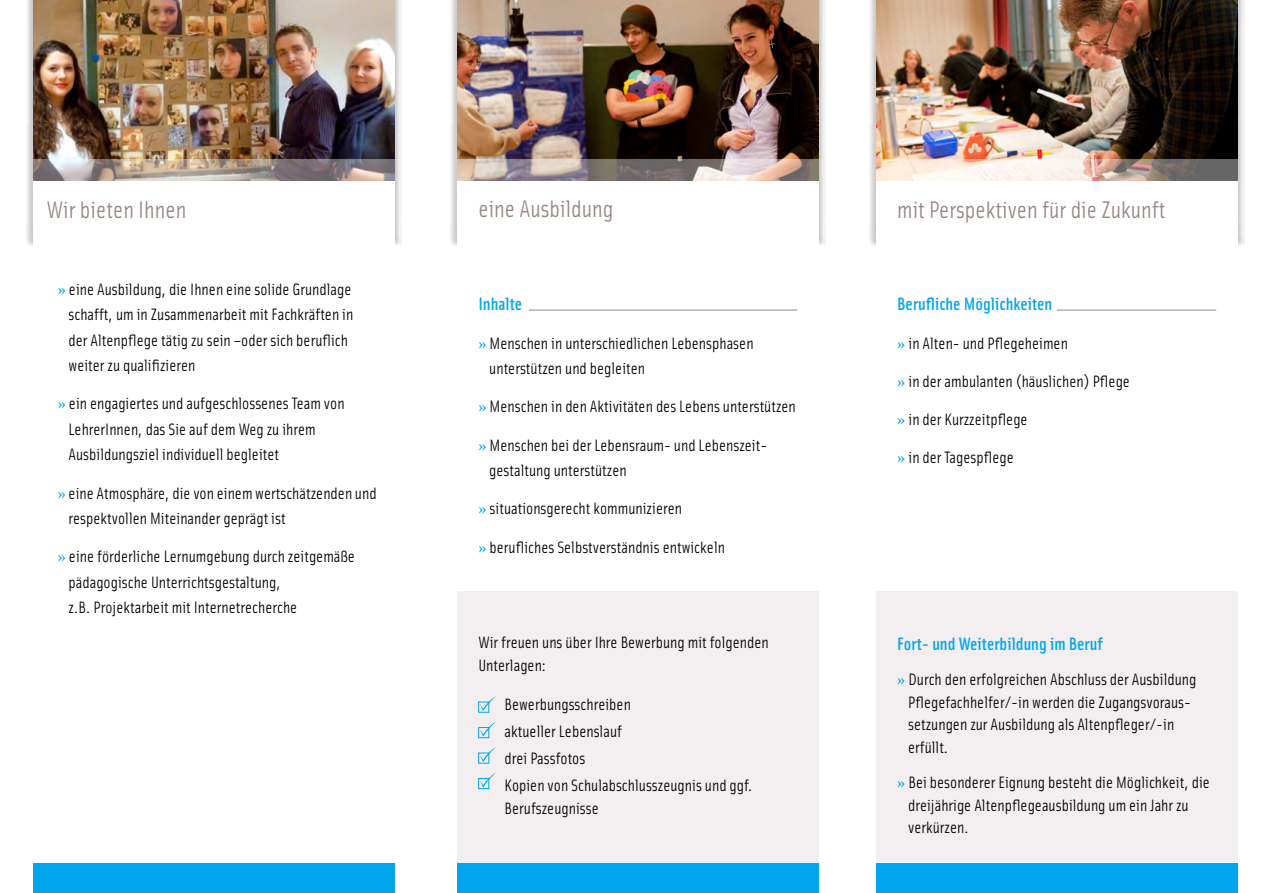
<style>
.page{position:relative;width:1263px;height:893px;background:#fff}
.page>*{position:absolute;margin:0;border:0;box-sizing:border-box;transform-origin:0 0}
.t1{font:24px "Solex";color:#978683}
.t2{font:18px "Solex Medium Lining";color:#00a6eb}
.t3{font:16.5px/25.5px "Solex";color:#000}
.s1{font-family:"Tinos";color:#00a6eb}
</style>
<div class="page">
<div style="left:457px;top:591px;width:362px;height:302px;background:#f3eef0"></div>
<div style="left:478px;top:702px;width:11px;height:10px;border:1px solid #00a6eb"></div>
<svg style="left:480px;top:696px;width:16px;height:15px"></svg>
<div style="left:478px;top:727px;width:11px;height:11px;border:1px solid #00a6eb"></div>
<svg style="left:480px;top:722px;width:16px;height:15px"></svg>
<div style="left:478px;top:753px;width:11px;height:10px;border:1px solid #00a6eb"></div>
<svg style="left:480px;top:747px;width:16px;height:15px"></svg>
<div style="left:478px;top:778px;width:11px;height:11px;border:1px solid #00a6eb"></div>
<svg style="left:480px;top:772px;width:16px;height:16px"></svg>
<div style="left:456px;top:0;width:370px;height:248px;background:#a39e9e;opacity:.56"></div>
<div style="left:457px;top:0;width:362px;height:241px;background:#fff"></div>
<img style="left:457px;top:0;width:362px;height:159px">
<svg style="left:457px;top:159px;width:362px;height:22px;background:#a99d98"></svg>
<div style="left:457px;top:240px;width:362px;height:30px;background:#fff"></div>
<div style="left:875px;top:0;width:370px;height:248px;background:#a39e9e;opacity:.56"></div>
<div style="left:876px;top:0;width:361px;height:241px;background:#fff"></div>
<img style="left:876px;top:0;width:361px;height:159px">
<svg style="left:876px;top:159px;width:361px;height:22px"></svg>
<div style="left:876px;top:240px;width:361px;height:30px;background:#fff"></div>
<div style="left:32px;top:0;width:370px;height:248px;background:#a39e9e;opacity:.56"></div>
<div style="left:33px;top:0;width:362px;height:241px;background:#fff"></div>
<img style="left:33px;top:0;width:362px;height:159px">
<img style="left:33px;top:159px;width:362px;height:22px">
<div style="left:876px;top:591px;width:361px;height:271px;background:#f3eef0"></div>
<div style="left:33px;top:863px;width:362px;height:30px;background:#00a6eb"></div>
<div style="left:457px;top:863px;width:362px;height:30px;background:#00a6eb"></div>
<div style="left:876px;top:863px;width:361px;height:30px;background:#00a6eb"></div>
<div style="left:33px;top:240px;width:362px;height:30px;background:#fff"></div>
<hr style="left:529px;top:310px;width:268px;height:1px;background:#978683">
<hr style="left:1057px;top:310px;width:159px;height:1px;background:#978683">
<h1 class="t1" style="left:47px;top:194px;width:141px">Wir bieten Ihnen</h1>
<h1 class="t1" style="left:478px;top:194px;width:136px">eine Ausbildung</h1>
<h1 class="t1" style="left:897px;top:194px;width:270px">mit Perspektiven für die Zukunft</h1>
<p class="t3" style="left:69px;top:276px;width:286px;text-indent:-11px"><span class="s1">»</span> eine Ausbildung, die Ihnen eine solide Grundlage schafft, um in Zusammenarbeit mit Fachkräften in der Altenpflege tätig zu sein –oder sich beruflich weiter zu qualifizieren</p>
<p class="t3" style="left:69px;top:390px;width:278px;text-indent:-11px"><span class="s1">»</span> ein engagiertes und aufgeschlossenes Team von<br>LehrerInnen, das Sie auf dem Weg zu ihrem<br>Ausbildungsziel individuell begleitet</p>
<p class="t3" style="left:69px;top:480px;width:310px;text-indent:-11px"><span class="s1">»</span> eine Atmosphäre, die von einem wertschätzenden und respektvollen Miteinander geprägt ist</p>
<p class="t3" style="left:69px;top:543px;width:288px;text-indent:-11px"><span class="s1">»</span> eine förderliche Lernumgebung durch zeitgemäße pädagogische Unterrichtsgestaltung,<br>z.B. Projektarbeit mit Internetrecherche</p>
<p class="t2" style="left:478px;top:292px;width:45px">Inhalte</p>
<p class="t3" style="left:489px;top:329px;width:266px;text-indent:-11px"><span class="s1">»</span> Menschen in unterschiedlichen Lebensphasen unterstützen und begleiten</p>
<p class="t3" style="left:478px;top:393px;width:319px"><span class="s1">»</span> Menschen in den Aktivitäten des Lebens unterstützen</p>
<p class="t3" style="left:489px;top:431px;width:280px;text-indent:-11px"><span class="s1">»</span> Menschen bei der Lebensraum- und Lebenszeit&shy;gestaltung unterstützen</p>
<p class="t3" style="left:478px;top:495px;width:205px"><span class="s1">»</span> situationsgerecht kommunizieren</p>
<p class="t3" style="left:478px;top:534px;width:248px"><span class="s1">»</span> berufliches Selbstverständnis entwickeln</p>
<p class="t3" style="left:478px;top:630px;width:292px;line-height:22.5px">Wir freuen uns über Ihre Bewerbung mit folgenden<br>Unterlagen:</p>
<p class="t3" style="left:505px;top:690px;width:249px;line-height:27px">Bewerbungsschreiben<br>aktueller Lebenslauf<br>drei Passfotos<br>Kopien von Schulabschlusszeugnis und ggf.</p>
<p class="t3" style="left:505px;top:795px;width:96px">Berufszeugnisse</p>
<p class="t2" style="left:897px;top:292px;width:157px">Berufliche Möglichkeiten</p>
<p class="t3" style="left:897px;top:329px;width:172px"><span class="s1">»</span> in Alten- und Pflegeheimen</p>
<p class="t3" style="left:897px;top:368px;width:234px"><span class="s1">»</span> in der ambulanten (häuslichen) Pflege</p>
<p class="t3" style="left:897px;top:406px;width:132px"><span class="s1">»</span> in der Kurzzeitpflege</p>
<p class="t3" style="left:897px;top:444px;width:118px"><span class="s1">»</span> in der Tagespflege</p>
<p class="t2" style="left:897px;top:632px;width:207px">Fort- und Weiterbildung im Beruf</p>
<p class="t3" style="left:908px;top:668px;width:290px;line-height:22.5px;text-indent:-11px"><span class="s1">»</span> Durch den erfolgreichen Abschluss der Ausbildung Pflegefachhelfer/-in werden die Zugangsvoraus&shy;setzungen zur Ausbildung als Altenpfleger/-in erfüllt.</p>
<p class="t3" style="left:908px;top:770px;width:303px;line-height:22.5px;text-indent:-11px"><span class="s1">»</span> Bei besonderer Eignung besteht die Möglichkeit, die dreijährige Altenpflegeausbildung um ein Jahr zu verkürzen.</p>
</div>
